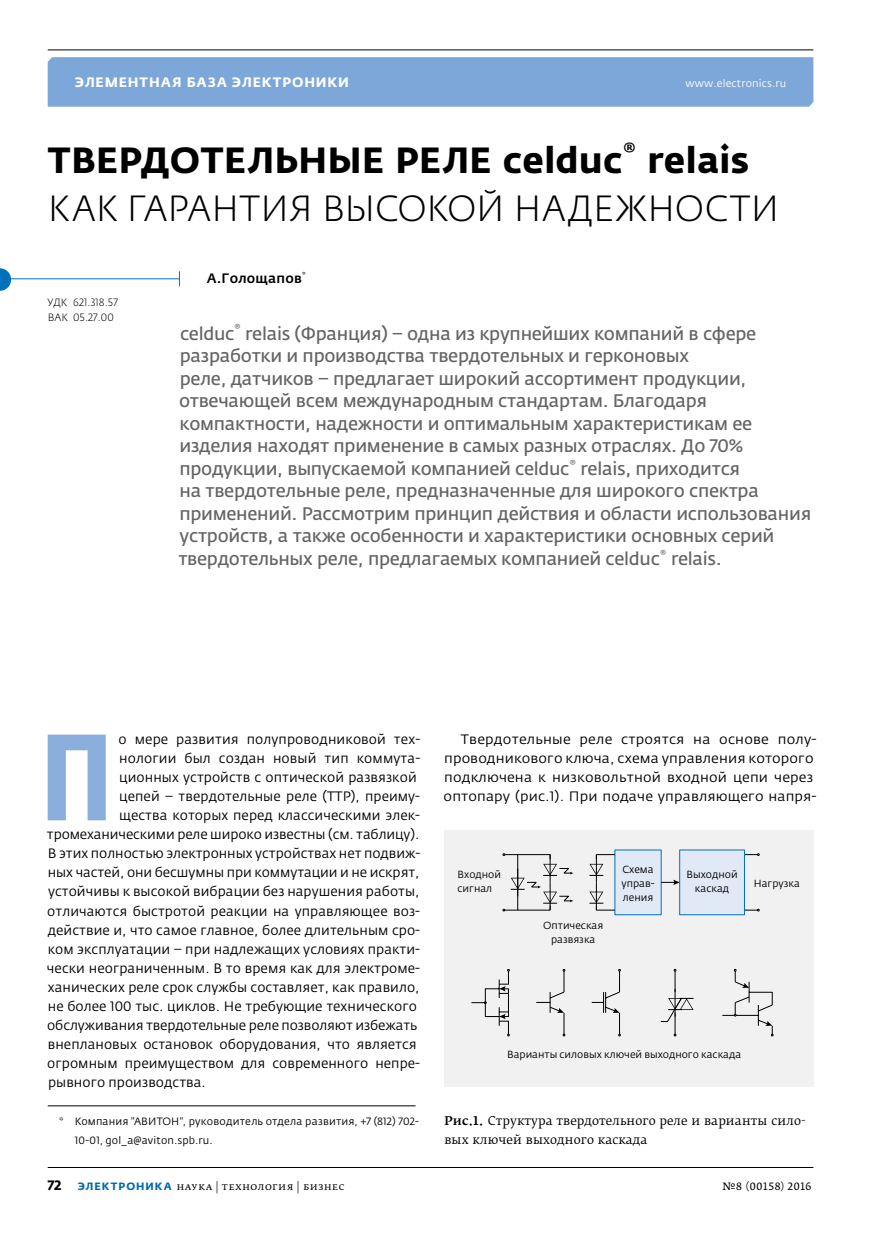
<style>
.page{position:relative;width:881px;height:1234px;background:#fff}
.page>*{position:absolute;margin:0;border:0;box-sizing:border-box;transform-origin:0 0}
.t1{font:700 121.05px "Fedra Sans Cond Pro";color:#89aedc}
.t2{font:700 36px/47.5px "Fedra Sans Pro";letter-spacing:.01em;color:#000}
.t3{font:300 36px "Fedra Sans Pro";letter-spacing:.005em;color:#000}
.t4{font:18px/22.5px "Fedra Sans Pro";letter-spacing:-.015em;color:#636466}
.t5{font:13.5px "Fedra Sans Pro";letter-spacing:.005em;color:#000}
.t6{font:13.5px/19px "Fedra Sans Pro";letter-spacing:.005em;color:#000;scale:1.05 1}
.t7{font:700 13.5px "Fedra Sans Alt Pro";letter-spacing:.06em;color:#fff}
.t8{font:500 13.5px "Fedra Sans Pro";letter-spacing:.015em;color:#000}
.t9{font:12px/19px "Fedra Serif B Pro";letter-spacing:.005em;color:#000}
.t10{font:10.5px/19px "Fedra Sans Pro";letter-spacing:.015em;color:#000}
.t11{font:10.5px "Fedra Serif B Pro";letter-spacing:.04em;color:#000}
.t12{font:300 10.5px/15px "Fedra Sans Pro";letter-spacing:.005em;color:#000}
.t13{font:10.5px "Fedra Sans Pro";letter-spacing:.015em;color:#fff}
.t14{font:10.5px "Fedra Serif A Pro";letter-spacing:.035em;color:#000}
.t15{font:10.2px/14px "Fedra Sans Pro";color:#000;text-align:center}
.s1{font-weight:300}
.s2{font-weight:500}
.s3{font-family:"Fedra Sans Pro";font-weight:700;font-size:13.5px}
.s4{font-family:"Fedra Sans Alt Pro";font-weight:700;color:#0068ac}
</style>
<div class="page">
<div style="left:48px;top:57px;width:765px;height:50px;background:#7da7d8"></div>
<hr style="left:48px;top:49px;width:765px;height:1px;background:#000">
<hr style="left:48px;top:1166px;width:765px;height:1px;background:#000">
<svg style="left:179px;top:271px;width:1px;height:15px"></svg>
<hr style="left:2px;top:278px;width:178px;height:1px;background:#0072bc">
<svg style="left:0;top:268px;width:11px;height:23px"></svg>
<hr style="left:48px;top:1105px;width:367px;height:1px;background:#000">
<div style="left:444px;top:829px;width:369px;height:257px;background:#f1f1f2"></div>
<svg style="left:744px;top:853px;width:15px;height:58px"></svg>
<div style="left:614px;top:849px;width:47px;height:65px;background:#e1e8f6"></div>
<div style="left:679px;top:849px;width:65px;height:65px;background:#e1e8f6"></div>
<svg style="left:589px;top:853px;width:26px;height:57px"></svg>
<svg style="left:502px;top:853px;width:71px;height:58px"></svg>
<svg style="left:661px;top:879px;width:18px;height:5px"></svg>
<svg style="left:471px;top:968px;width:302px;height:68px"></svg>
<p class="t7" style="left:75px;top:74px;width:275px">Элементная база электроники</p>
<p class="t13" style="left:685px;top:77px;width:102px">www.electronics.ru</p>
<h2 class="t2" style="left:48px;top:137px;width:702px">Твердотельные реле celduc<sup>®</sup> relais <span class="s1">как</span></h2>
<h2 class="t3" style="left:127px;top:185px;width:653px">гарантия в ысокой надежности</h2>
<p class="t12" style="left:47px;top:295px;width:72px">УДК 621.318.57<br>ВАК 05.27.00</p>
<p class="t8" style="left:207px;top:270px;width:100px">А.Голощапов<sup>*</sup></p>
<p class="t4" style="left:178px;top:322px;width:634px">celduc<sup>®</sup> relais (Франция) – одна из крупнейших компаний в сфере разработки и производства твердотельных и герконовых<br>реле, датчиков – предлагает широкий ассортимент продукции, отвечающей всем международным стандартам. Благодаря компактности, надежности и оптимальным характеристикам ее изделия находят применение в самых разных отраслях. До 70% продукции, выпускаемой компанией celduc<sup>®</sup> relais, приходится<br>на твердотельные реле, предназначенные для широкого спектра применений. Рассмотрим принцип действия и области использования устройств, а также особенности и характеристики основных серий твердотельных реле, предлагаемых компанией celduc<sup>®</sup> relais.</p>
<h1 class="t1" style="left:41px;top:703px;width:73px">П</h1>
<p class="t5" style="left:119px;top:730px;width:303px">о мере развития полупроводниковой тех-</p>
<p class="t5" style="left:119px;top:749px;width:302px">нологии был создан новый тип коммута-</p>
<p class="t5" style="left:119px;top:769px;width:299px">ционных устройств с оптической развязкой</p>
<p class="t5" style="left:119px;top:788px;width:302px">цепей – твердотельные реле (ТТР), преиму-</p>
<p class="t5" style="left:119px;top:807px;width:302px">щества которых перед классическими элек-</p>
<p class="t5" style="left:47px;top:826px;width:373px">тромеханическими реле широко известны (см. таблицу).</p>
<p class="t5" style="left:48px;top:845px;width:374px">В этих полностью электронных устройствах нет подвиж-</p>
<p class="t5" style="left:48px;top:864px;width:373px">ных частей, они бесшумны при коммутации и не искрят,</p>
<p class="t5" style="left:48px;top:883px;width:373px">устойчивы к высокой вибрации без нарушения работы,</p>
<p class="t5" style="left:47px;top:902px;width:374px">отличаются быстротой реакции на управляющее воз-</p>
<p class="t5" style="left:48px;top:921px;width:373px">действие и, что самое главное, более длительным сро-</p>
<p class="t5" style="left:48px;top:940px;width:373px">ком эксплуатации – при надлежащих условиях практи-</p>
<p class="t5" style="left:47px;top:959px;width:374px">чески неограниченным. В то время как для электроме-</p>
<p class="t5" style="left:48px;top:978px;width:373px">ханических реле срок службы составляет, как правило,</p>
<p class="t5" style="left:48px;top:997px;width:370px">не более 100 тыс. циклов. Не требующие технического</p>
<p class="t5" style="left:47px;top:1016px;width:371px">обслуживания твердотельные реле позволяют избежать</p>
<p class="t5" style="left:48px;top:1035px;width:370px">внеплановых остановок оборудования, что является</p>
<p class="t5" style="left:47px;top:1054px;width:374px">огромным преимуществом для современного непре-</p>
<p class="t5" style="left:48px;top:1073px;width:164px">рывного производства. <sup>*</sup></p>
<p class="t10" style="left:75px;top:1111px;width:345px;text-indent:-16px">* Компания "АВИТОН", руководитель отдела развития, +7 (812) 702-<br>10-01, gol_a@aviton.spb.ru.</p>
<p class="t6" style="left:443px;top:729px;width:356px;text-indent:17px">Твердотельные реле строятся на основе полу&shy;проводникового ключа, схема управления которого подключена к низковольтной входной цепи через оптопару (рис.1). При подаче управляющего напря-</p>
<p class="t15" style="left:457px;top:867px;width:45px;text-align:left">Входной сигнал</p>
<p class="t15" style="left:543px;top:917px;width:62px">Оптическая развязка</p>
<p class="t15" style="left:621px;top:862px;width:34px;text-align:justify">Схема управ&shy;ления</p>
<p class="t15" style="left:686px;top:867px;width:53px">Выходной каскад</p>
<p class="t15" style="left:753px;top:876px;width:48px">Нагрузка</p>
<p class="t15" style="left:507px;top:1047px;width:235px">Варианты силовых ключей выходного каскада</p>
<p class="t9" style="left:444px;top:1110px;width:362px"><span class="s2">Рис.1.</span> Структура твердотельного реле и варианты сило&shy;вых ключей выходного каскада</p>
<p class="t11" style="left:48px;top:1179px;width:298px"><span class="s3">72</span> <span class="s4">ЭЛЕКТРОНИКА</span> наука | технология | бизнес</p>
<p class="t14" style="left:722px;top:1179px;width:90px">№8 (00158) 2016</p>
</div>
